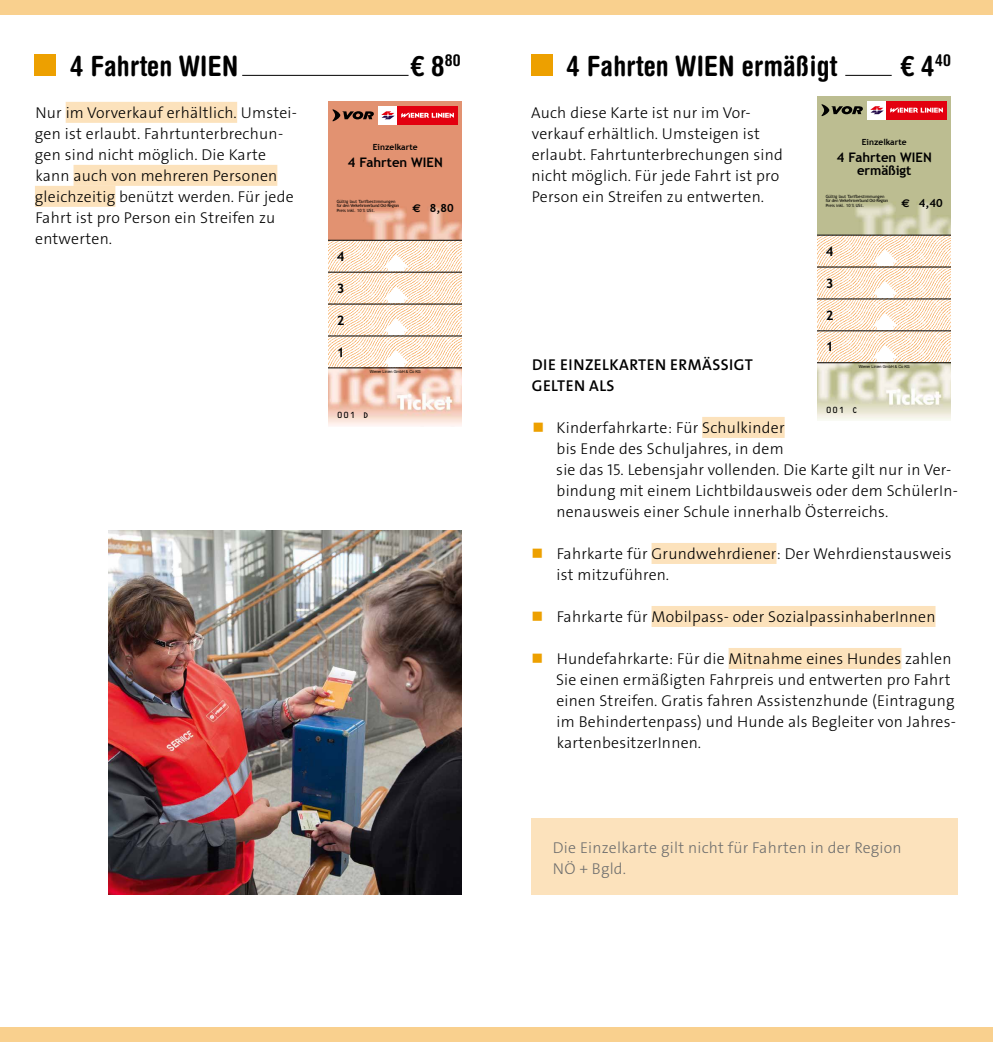
<style>
.page{position:relative;width:993px;height:1042px;background:#fff}
.page>*{position:absolute;margin:0;border:0;box-sizing:border-box;transform-origin:0 0}
.t1{font:700 condensed 28px "Helvetica Rounded LT Std";letter-spacing:.01em;color:#000}
.t2{font:15.75px/21px "The Sans LP3 Lig";letter-spacing:.015em;color:#000}
.t3{font:15.75px/21px "The Sans LP3 Lig";letter-spacing:.015em;color:#6f6f6e}
.t4{font:15.75px/21px "The Sans LP6 Se Bld";letter-spacing:.03em;color:#000}
.t5{font:700 13.12px/13.1px "Trebuchet MS";color:#000;text-align:center}
.t6{font:700 11.2px "Trebuchet MS";color:#000}
.t7{font:700 8.4px "Trebuchet MS";color:#000}
.t8{font:8.4px "OCRB Std";letter-spacing:.05em;color:#000}
.t9{font:4.38px/4.7px "Trebuchet MS";color:#000}
.t10{font:4.2px "Helvetica Neue LT";color:#000;scale:.9 1}
.s1{color:#eda000}
</style>
<div class="page">
<div style="left:481px;top:0;width:511px;height:15px;background:#f9d08e"></div>
<div style="left:481px;top:1027px;width:511px;height:15px;background:#f9d08e"></div>
<div style="left:0;top:0;width:511px;height:15px;background:#f9d08e"></div>
<div style="left:0;top:1027px;width:511px;height:15px;background:#f9d08e"></div>
<img style="left:108px;top:530px;width:353px;height:365px">
<div style="left:531px;top:55px;width:21px;height:21px;background:#eda000"></div>
<div style="left:702px;top:417px;width:82px;height:21px;background:#fce2bc"></div>
<div style="left:651px;top:543px;width:125px;height:21px;background:#fce2bc"></div>
<div style="left:651px;top:606px;width:284px;height:21px;background:#fce2bc"></div>
<div style="left:728px;top:648px;width:173px;height:21px;background:#fce2bc"></div>
<img style="left:817px;top:97px;width:133px;height:324px">
<img style="left:817px;top:236px;width:133px;height:31px">
<svg style="left:817px;top:268px;width:133px;height:30px"></svg>
<svg style="left:817px;top:299px;width:133px;height:31px"></svg>
<svg style="left:817px;top:331px;width:133px;height:31px"></svg>
<div style="left:876px;top:354px;width:16px;height:8px;background:#fff"></div>
<svg style="left:871px;top:345px;width:27px;height:13px"></svg>
<div style="left:876px;top:322px;width:16px;height:8px;background:#fff"></div>
<svg style="left:871px;top:313px;width:27px;height:13px"></svg>
<div style="left:876px;top:290px;width:16px;height:8px;background:#fff"></div>
<svg style="left:871px;top:281px;width:27px;height:13px"></svg>
<div style="left:876px;top:258px;width:16px;height:8px;background:#fff"></div>
<svg style="left:871px;top:249px;width:27px;height:14px"></svg>
<hr style="left:817px;top:267px;width:133px;height:1px;background:#000">
<hr style="left:817px;top:298px;width:133px;height:1px;background:#000">
<hr style="left:817px;top:330px;width:133px;height:1px;background:#000">
<hr style="left:817px;top:362px;width:133px;height:1px;background:#000">
<hr style="left:817px;top:235px;width:133px;height:1px;background:#000">
<div style="left:867px;top:101px;width:79px;height:18px;background:#e3000f"></div>
<div style="left:867px;top:101px;width:18px;height:18px;background:#fff"></div>
<svg style="left:890px;top:108px;width:52px;height:5px"></svg>
<svg style="left:870px;top:106px;width:13px;height:8px"></svg>
<svg style="left:819px;top:104px;width:43px;height:12px"></svg>
<div style="left:35px;top:55px;width:21px;height:21px;background:#eda000"></div>
<div style="left:66px;top:102px;width:171px;height:21px;background:#fce2bc"></div>
<div style="left:73px;top:165px;width:204px;height:21px;background:#fce2bc"></div>
<div style="left:35px;top:186px;width:80px;height:21px;background:#fce2bc"></div>
<hr style="left:242px;top:75px;width:166px;height:1px;background:#000">
<img style="left:328px;top:102px;width:133px;height:324px">
<img style="left:328px;top:241px;width:133px;height:31px">
<svg style="left:328px;top:273px;width:133px;height:31px"></svg>
<svg style="left:328px;top:305px;width:133px;height:30px"></svg>
<svg style="left:328px;top:336px;width:133px;height:31px"></svg>
<div style="left:388px;top:359px;width:16px;height:8px;background:#fff"></div>
<svg style="left:383px;top:350px;width:26px;height:13px"></svg>
<div style="left:388px;top:327px;width:16px;height:8px;background:#fff"></div>
<svg style="left:383px;top:318px;width:26px;height:14px"></svg>
<div style="left:388px;top:295px;width:16px;height:8px;background:#fff"></div>
<svg style="left:383px;top:286px;width:26px;height:14px"></svg>
<div style="left:388px;top:263px;width:16px;height:8px;background:#fff"></div>
<svg style="left:383px;top:254px;width:26px;height:14px"></svg>
<hr style="left:328px;top:272px;width:133px;height:1px;background:#000">
<hr style="left:328px;top:304px;width:133px;height:1px;background:#000">
<hr style="left:328px;top:335px;width:133px;height:1px;background:#000">
<hr style="left:328px;top:367px;width:133px;height:1px;background:#000">
<hr style="left:328px;top:240px;width:133px;height:1px;background:#000">
<div style="left:378px;top:106px;width:80px;height:19px;background:#e3000f"></div>
<div style="left:378px;top:106px;width:19px;height:19px;background:#fff"></div>
<svg style="left:401px;top:113px;width:53px;height:5px"></svg>
<svg style="left:381px;top:111px;width:13px;height:8px"></svg>
<svg style="left:331px;top:109px;width:43px;height:12px"></svg>
<hr style="left:845px;top:75px;width:46px;height:1px;background:#000">
<div style="left:531px;top:818px;width:426px;height:77px;background:#fce2bc"></div>
<svg style="left:901px;top:199px;width:8px;height:8px"></svg>
<svg style="left:412px;top:204px;width:8px;height:8px"></svg>
<h1 class="t1" style="left:70px;top:49px;width:169px">4 Fahrten WIEN</h1>
<h1 class="t1" style="left:410px;top:49px;width:52px">€ 8<sup>80</sup></h1>
<p class="t2" style="left:35px;top:102px;width:263px">Nur im Vorverkauf erhältlich. Umstei&shy;gen ist erlaubt. Fahrtunterbrechun&shy;gen sind nicht möglich. Die Karte kann auch von mehreren Personen gleichzeitig benützt werden. Für jede<br>Fahrt ist pro Person ein Streifen zu entwerten.</p>
<p class="t7" style="left:373px;top:142px;width:46px">Einzelkarte</p>
<p class="t5" style="left:347px;top:156px;width:96px">4 Fahrten WIEN</p>
<p class="t9" style="left:336px;top:199px;width:64px">Gültig laut Tarifbestimmungen für den Verkehrsverbund Ost-Region<br>Preis inkl. 10 % USt.</p>
<p class="t6" style="left:429px;top:201px;width:25px">8,80</p>
<h1 class="t1" style="left:566px;top:49px;width:272px">4 Fahrten WIEN ermäßigt</h1>
<h1 class="t1" style="left:900px;top:49px;width:52px">€ 4<sup>40</sup></h1>
<p class="t2" style="left:531px;top:102px;width:253px">Auch diese Karte ist nur im Vor&shy;verkauf erhältlich. Umsteigen ist erlaubt. Fahrtunterbrechungen sind nicht möglich. Für jede Fahrt ist pro Person ein Streifen zu entwerten.</p>
<p class="t7" style="left:861px;top:137px;width:46px">Einzelkarte</p>
<p class="t5" style="left:836px;top:151px;width:96px">4 Fahrten WIEN ermäßigt</p>
<p class="t9" style="left:825px;top:194px;width:64px">Gültig laut Tarifbestimmungen für den Verkehrsverbund Ost-Region<br>Preis inkl. 10 % USt.</p>
<p class="t6" style="left:918px;top:196px;width:25px">4,40</p>
<p class="t5" style="left:337px;top:250px;width:9px">4</p>
<p class="t5" style="left:825px;top:244px;width:9px">4</p>
<p class="t5" style="left:337px;top:282px;width:9px">3</p>
<p class="t5" style="left:825px;top:276px;width:9px">3</p>
<p class="t5" style="left:337px;top:313px;width:9px">2</p>
<p class="t5" style="left:825px;top:308px;width:9px">2</p>
<p class="t5" style="left:337px;top:345px;width:9px">1</p>
<p class="t10" style="left:369px;top:369px;width:58px">Wiener Linien GmbH &amp; Co KG</p>
<p class="t8" style="left:336px;top:410px;width:34px">001 D</p>
<p class="t5" style="left:825px;top:340px;width:9px">1</p>
<p class="t4" style="left:531px;top:354px;width:222px">DIE EINZELKARTEN ERMÄSSIGT<br>GELTEN ALS</p>
<p class="t2" style="left:556px;top:417px;width:403px;text-indent:-24px"><span class="s1">■</span> Kinderfahrkarte: Für Schulkinder<br>bis Ende des Schuljahres, in dem<br>sie das 15. Lebensjahr vollenden. Die Karte gilt nur in Ver&shy;bindung mit einem Lichtbildausweis oder dem SchülerIn&shy;nenausweis einer Schule innerhalb Österreichs.</p>
<p class="t2" style="left:556px;top:543px;width:396px;text-indent:-25px"><span class="s1">■</span> Fahrkarte für Grundwehrdiener: Der Wehrdienstausweis ist mitzuführen.</p>
<p class="t2" style="left:531px;top:606px;width:405px"><span class="s1">■</span> Fahrkarte für Mobilpass- oder SozialpassinhaberInnen</p>
<p class="t2" style="left:556px;top:648px;width:401px;text-indent:-24px"><span class="s1">■</span> Hundefahrkarte: Für die Mitnahme eines Hundes zahlen Sie einen ermäßigten Fahrpreis und entwerten pro Fahrt einen Streifen. Gratis fahren Assistenzhunde (Eintragung im Behindertenpass) und Hunde als Begleiter von Jahres&shy;kartenbesitzerInnen.</p>
<p class="t10" style="left:858px;top:364px;width:58px">Wiener Linien GmbH &amp; Co KG</p>
<p class="t8" style="left:825px;top:405px;width:34px">001 C</p>
<p class="t3" style="left:552px;top:837px;width:350px">Die Einzelkarte gilt nicht für Fahrten in der Region<br>NÖ + Bgld.</p>
</div>
